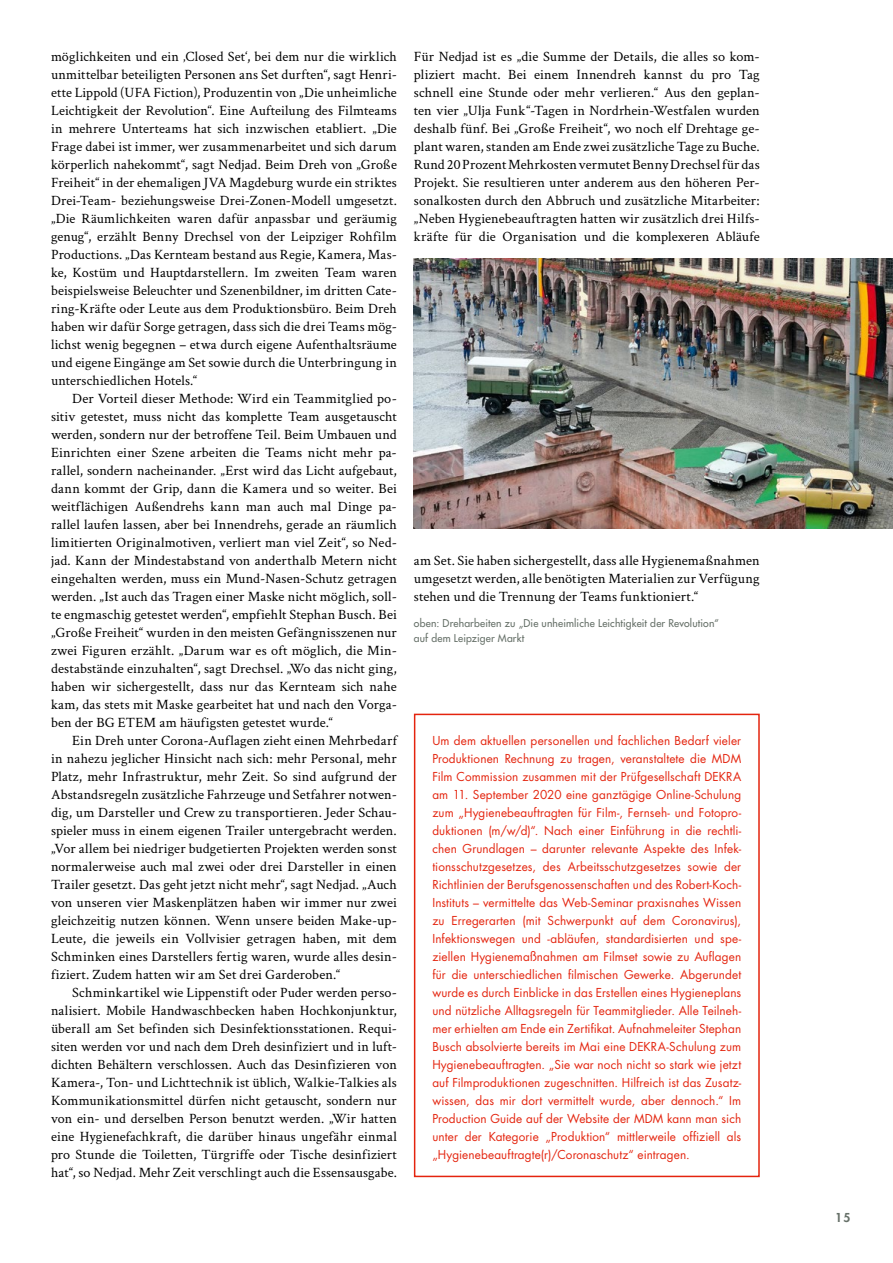
<style>
.page{position:relative;width:893px;height:1263px;background:#fff}
.page>*{position:absolute;margin:0;border:0;box-sizing:border-box;transform-origin:0 0}
.Text_mit_Einzug{font:14.25px/18px "Crimson Text";letter-spacing:.005em;color:#000;text-align:justify}
.Text_Infos{font:12px/18px "Futura Std";letter-spacing:.01em;color:#e4240e;text-align:justify}
.t1{font:800 12px "Futura Std";color:#677169}
.BU{font:500 10.5px/15px "Futura Std";letter-spacing:.015em;color:#677169}
</style>
<div class="page">
<img style="left:414px;top:259px;width:479px;height:270px">
<div style="left:414px;top:714px;width:346px;height:463px;border:2px solid #e4240e"></div>
<p class="Text_mit_Einzug" style="left:51px;top:46px;width:347px">möglichkeiten und ein ‚Closed Set‘, bei dem nur die wirklich unmittelbar beteiligten Personen ans Set durften“, sagt Henri&shy;ette Lippold (UFA Fiction), Produzentin von „Die unheimliche Leichtigkeit der Revolution“. Eine Aufteilung des Filmteams in mehrere Unterteams hat sich inzwischen etabliert. „Die Frage dabei ist immer, wer zusammenarbeitet und sich darum körperlich nahekommt“, sagt Nedjad. Beim Dreh von „Große Freiheit“ in der ehemaligen JVA Magdeburg wurde ein striktes Drei-Team- beziehungsweise Drei-Zonen-Modell umgesetzt. „Die Räumlichkeiten waren dafür anpassbar und geräumig genug“, erzählt Benny Drechsel von der Leipziger Rohfilm Productions. „Das Kernteam bestand aus Regie, Kamera, Mas&shy;ke, Kostüm und Hauptdarstellern. Im zweiten Team waren beispielsweise Beleuchter und Szenenbildner, im dritten Cate&shy;ring-Kräfte oder Leute aus dem Produktionsbüro. Beim Dreh haben wir dafür Sorge getragen, dass sich die drei Teams mög&shy;lichst wenig begegnen – etwa durch eigene Aufenthaltsräume und eigene Eingänge am Set sowie durch die Unterbringung in unterschiedlichen Hotels.“</p>
<p class="Text_mit_Einzug" style="left:51px;top:388px;width:347px;text-indent:21px">Der Vorteil dieser Methode: Wird ein Teammitglied po&shy;sitiv getestet, muss nicht das komplette Team ausgetauscht werden, sondern nur der betroffene Teil. Beim Umbauen und Einrichten einer Szene arbeiten die Teams nicht mehr pa&shy;rallel, sondern nacheinander. „Erst wird das Licht aufgebaut, dann kommt der Grip, dann die Kamera und so weiter. Bei weitflächigen Außendrehs kann man auch mal Dinge pa&shy;rallel laufen lassen, aber bei Innendrehs, gerade an räumlich limitierten Originalmotiven, verliert man viel Zeit“, so Ned&shy;jad. Kann der Mindestabstand von anderthalb Metern nicht eingehalten werden, muss ein Mund-Nasen-Schutz getragen werden. „Ist auch das Tragen einer Maske nicht möglich, soll&shy;te engmaschig getestet werden“, empfiehlt Stephan Busch. Bei „Große Freiheit“ wurden in den meisten Gefängnisszenen nur zwei Figuren erzählt. „Darum war es oft möglich, die Min&shy;destabstände einzuhalten“, sagt Drechsel. „Wo das nicht ging, haben wir sichergestellt, dass nur das Kernteam sich nahe kam, das stets mit Maske gearbeitet hat und nach den Vorga&shy;ben der BG ETEM am häufigsten getestet wurde.“</p>
<p class="Text_mit_Einzug" style="left:51px;top:730px;width:347px;text-indent:21px">Ein Dreh unter Corona-Auflagen zieht einen Mehrbedarf in nahezu jeglicher Hinsicht nach sich: mehr Personal, mehr Platz, mehr Infrastruktur, mehr Zeit. So sind aufgrund der Abstandsregeln zusätzliche Fahrzeuge und Setfahrer notwen&shy;dig, um Darsteller und Crew zu transportieren. Jeder Schau&shy;spieler muss in einem eigenen Trailer untergebracht werden. „Vor allem bei niedriger budgetierten Projekten werden sonst normalerweise auch mal zwei oder drei Darsteller in einen Trailer gesetzt. Das geht jetzt nicht mehr“, sagt Nedjad. „Auch von unseren vier Maskenplätzen haben wir immer nur zwei gleichzeitig nutzen können. Wenn unsere beiden Make-up-Leute, die jeweils ein Vollvisier getragen haben, mit dem Schminken eines Darstellers fertig waren, wurde alles desin&shy;fiziert. Zudem hatten wir am Set drei Garderoben.“</p>
<p class="Text_mit_Einzug" style="left:51px;top:982px;width:347px;text-indent:21px">Schminkartikel wie Lippenstift oder Puder werden perso&shy;nalisiert. Mobile Handwaschbecken haben Hochkonjunktur, überall am Set befinden sich Desinfektionsstationen. Requi&shy;siten werden vor und nach dem Dreh desinfiziert und in luft&shy;dichten Behältern verschlossen. Auch das Desinfizieren von Kamera-, Ton- und Lichttechnik ist üblich, Walkie-Talkies als Kommunikationsmittel dürfen nicht getauscht, sondern nur von ein- und derselben Person benutzt werden. „Wir hatten eine Hygienefachkraft, die darüber hinaus ungefähr einmal pro Stunde die Toiletten, Türgriffe oder Tische desinfiziert hat“, so Nedjad. Mehr Zeit verschlingt auch die Essensausgabe.</p>
<p class="Text_mit_Einzug" style="left:414px;top:46px;width:347px">Für Nedjad ist es „die Summe der Details, die alles so kom&shy;pliziert macht. Bei einem Innendreh kannst du pro Tag schnell eine Stunde oder mehr verlieren.“ Aus den geplan&shy;ten vier „Ulja Funk“-Tagen in Nordrhein-Westfalen wurden deshalb fünf. Bei „Große Freiheit“, wo noch elf Drehtage ge&shy;plant waren, standen am Ende zwei zusätzliche Tage zu Buche.<br>Rund 20 Prozent Mehrkosten vermutet Benny Drechsel für das Projekt. Sie resultieren unter anderem aus den höheren Per&shy;sonalkosten durch den Abbruch und zusätzliche Mitarbeiter: „Neben Hygienebeauftragten hatten wir zusätzlich drei Hilfs&shy;kräfte für die Organisation und die komplexeren Abläufe</p>
<p class="Text_mit_Einzug" style="left:414px;top:550px;width:347px">am Set. Sie haben sichergestellt, dass alle Hygienemaßnahmen umgesetzt werden, alle benötigten Materialien zur Verfügung stehen und die Trennung der Teams funktioniert.“</p>
<p class="BU" style="left:414px;top:616px;width:306px">oben: Dreharbeiten zu „Die unheimliche Leichtigkeit der Revolution“ auf dem Leipziger Markt</p>
<p class="Text_Infos" style="left:432px;top:731px;width:310px">Um dem aktuellen personellen und fachlichen Bedarf vieler Produktionen Rechnung zu tragen, veranstaltete die MDM Film Commission zusammen mit der Prüfgesellschaft DEKRA am 11. September 2020 eine ganztägige Online-Schulung zum „Hygienebeauftragten für Film-, Fernseh- und Fotopro&shy;duktionen (m/w/d)“. Nach einer Einführung in die rechtli&shy;chen Grundlagen – darunter relevante Aspekte des Infek&shy;tionsschutzgesetzes, des Arbeitsschutzgesetzes sowie der Richtlinien der Berufsgenossenschaften und des Robert-Koch-Instituts – vermittelte das Web-Seminar praxisnahes Wissen zu Erregerarten (mit Schwerpunkt auf dem Coronavirus), Infektionswegen und -abläufen, standardisierten und spe&shy;ziellen Hygienemaßnahmen am Filmset sowie zu Auflagen für die unterschiedlichen filmischen Gewerke. Abgerundet wurde es durch Einblicke in das Erstellen eines Hygieneplans und nützliche Alltagsregeln für Teammitglieder. Alle Teilneh&shy;mer erhielten am Ende ein Zertifikat. Aufnahmeleiter Stephan Busch absolvierte bereits im Mai eine DEKRA-Schulung zum Hygienebeauftragten. „Sie war noch nicht so stark wie jetzt auf Filmproduktionen zugeschnitten. Hilfreich ist das Zusatz&shy;wissen, das mir dort vermittelt wurde, aber dennoch.“ Im Production Guide auf der Website der MDM kann man sich unter der Kategorie „Produktion“ mittlerweile offiziell als „Hygienebeauftragte(r)/Coronaschutz“ eintragen.</p>
<p class="t1" style="left:835px;top:1210px;width:17px">15</p>
</div>
